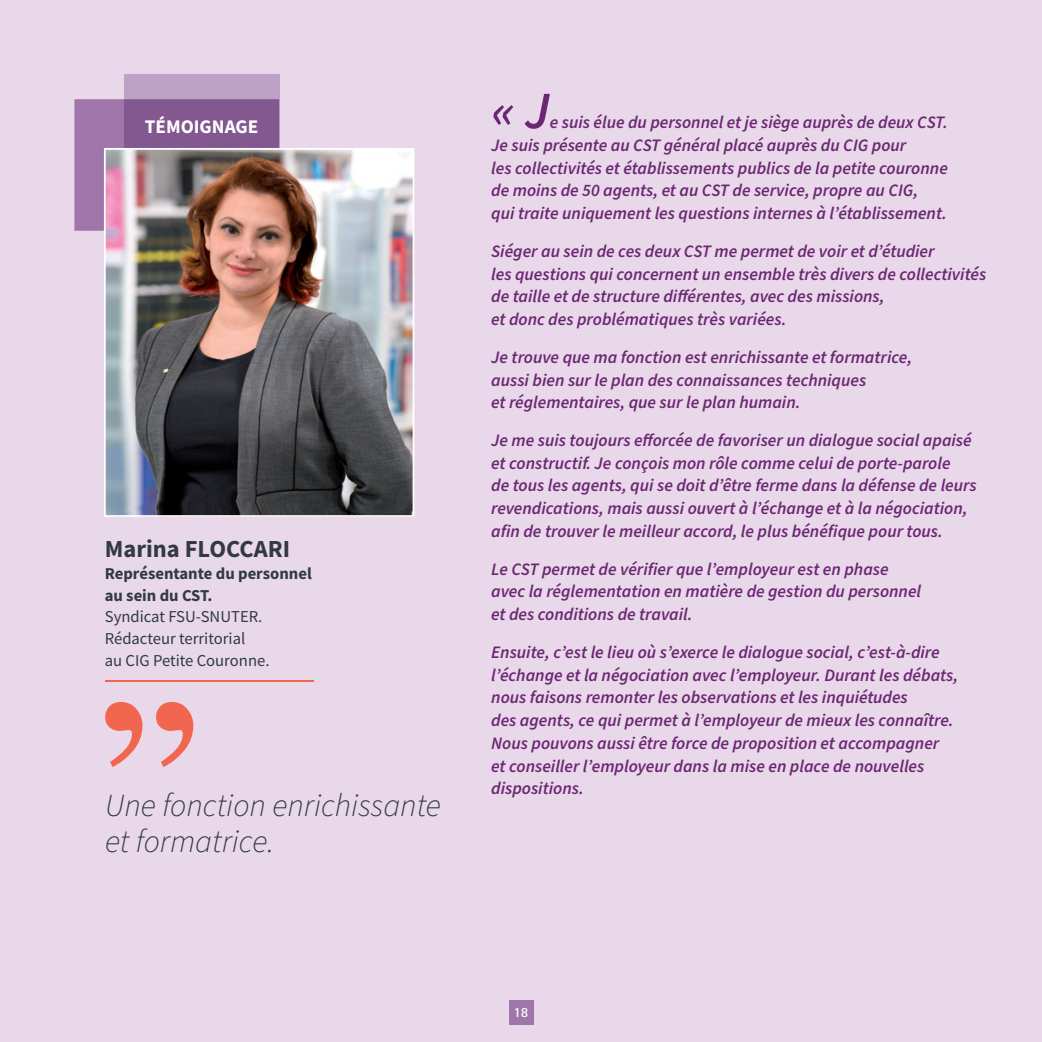
<style>
.page{position:relative;width:1042px;height:1042px;background:#e8d8ea}
.page>*{position:absolute;margin:0;border:0;box-sizing:border-box;transform-origin:0 0}
.TITRE_faits_marquant{font:italic 600 52.5px "Source Sans Pro";color:#6c2772}
.TITRE_faits_marquant-2{font:italic 300 32.2px/36.4px "Source Sans Pro";color:#313944}
.TITRE_faits_marquant-3{font:700 24.5px "Source Sans Pro";color:#313944}
.t1{font:700 19.25px "Source Sans Pro";color:#fff}
.TITRE_faits_marquant-4{font:italic 600 17.5px/22.8px "Source Sans Pro";color:#6c2772}
.TEXTE_COURANT{font:16.62px/21.9px "Source Sans Pro";color:#313944}
.TEXTE_COURANT-2{font:700 16.62px/21.9px "Source Sans Pro";color:#313944}
.t2{font:700 14px "Rotis Sans Serif";color:#fff}
</style>
<div class="page">
<div style="left:509px;top:1000px;width:24px;height:24px;background:#a076aa"></div>
<svg style="left:105px;top:702px;width:37px;height:65px"></svg>
<svg style="left:156px;top:702px;width:37px;height:65px"></svg>
<hr style="left:105px;top:680px;width:209px;height:2px;background:#f2664f">
<div style="left:74px;top:99px;width:50px;height:132px;background:#a076aa"></div>
<svg style="left:124px;top:74px;width:155px;height:74px;background:#9770a2"></svg>
<img style="left:107px;top:151px;width:304px;height:363px">
<div style="left:104px;top:148px;width:310px;height:369px;border:2px solid #fff"></div>
<p class="t1" style="left:145px;top:113px;width:115px">TÉMOIGNAGE</p>
<p class="TITRE_faits_marquant-3" style="left:105px;top:532px;width:187px">Marina FLOCCARI</p>
<p class="TEXTE_COURANT-2" style="left:105px;top:562px;width:208px">Représentante du personnel au sein du CST.</p>
<p class="TEXTE_COURANT" style="left:105px;top:606px;width:159px">Syndicat FSU-SNUTER.</p>
<p class="TEXTE_COURANT" style="left:105px;top:628px;width:166px">Rédacteur territorial<br>au CIG Petite Couronne.</p>
<p class="TITRE_faits_marquant-2" style="left:105px;top:787px;width:337px">Une fonction enrichissante et formatrice.</p>
<p class="TITRE_faits_marquant" style="left:491px;top:76px;width:60px">« J</p>
<p class="TITRE_faits_marquant-4" style="left:491px;top:112px;width:458px;text-indent:58px">e suis élue du personnel et je siège auprès de deux CST.<br>Je suis présente au CST général placé auprès du CIG pour<br>les collectivités et établissements publics de la petite couronne de moins de 50 agents, et au CST de service, propre au CIG,<br>qui traite uniquement les questions internes à l’établissement.</p>
<p class="TITRE_faits_marquant-4" style="left:491px;top:240px;width:497px">Siéger au sein de ces deux CST me permet de voir et d’étudier<br>les questions qui concernent un ensemble très divers de collectivités de taille et de structure différentes, avec des missions,<br>et donc des problématiques très variées.</p>
<p class="TITRE_faits_marquant-4" style="left:491px;top:346px;width:422px">Je trouve que ma fonction est enrichissante et formatrice, aussi bien sur le plan des connaissances techniques<br>et réglementaires, que sur le plan humain.</p>
<p class="TITRE_faits_marquant-4" style="left:491px;top:429px;width:487px">Je me suis toujours efforcée de favoriser un dialogue social apaisé et constructif. Je conçois mon rôle comme celui de porte-parole<br>de tous les agents, qui se doit d’être ferme dans la défense de leurs revendications, mais aussi ouvert à l’échange et à la négociation, afin de trouver le meilleur accord, le plus bénéfique pour tous.</p>
<p class="TITRE_faits_marquant-4" style="left:491px;top:558px;width:431px">Le CST permet de vérifier que l’employeur est en phase avec la réglementation en matière de gestion du personnel et des conditions de travail.</p>
<p class="TITRE_faits_marquant-4" style="left:491px;top:641px;width:468px">Ensuite, c’est le lieu où s’exerce le dialogue social, c’est-à-dire l’échange et la négociation avec l’employeur. Durant les débats, nous faisons remonter les observations et les inquiétudes<br>des agents, ce qui permet à l’employeur de mieux les connaître.<br>Nous pouvons aussi être force de proposition et accompagner<br>et conseiller l’employeur dans la mise en place de nouvelles dispositions.</p>
<p class="t2" style="left:513px;top:1003px;width:17px">18</p>
</div>
